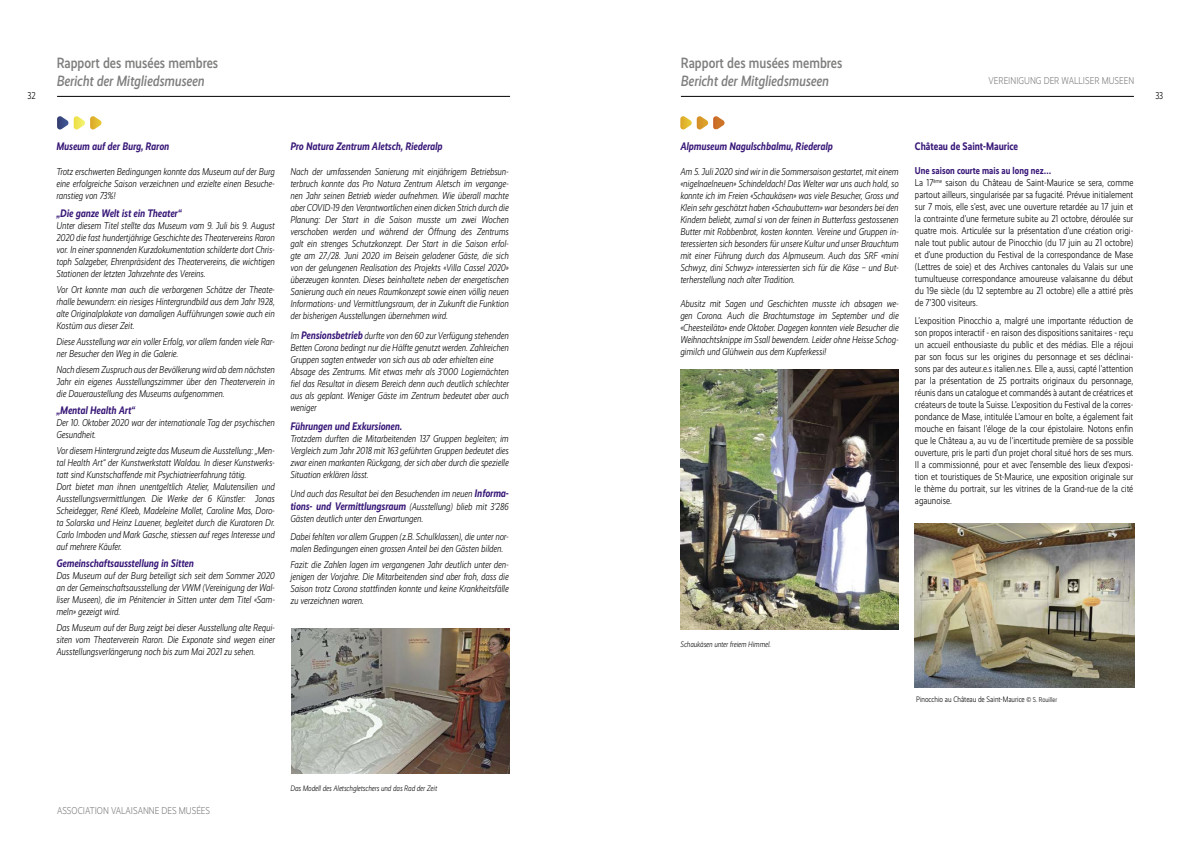
<style>
.page{position:relative;width:1191px;height:842px;background:#fff}
.page>*{position:absolute;margin:0;border:0;box-sizing:border-box;transform-origin:0 0}
.t1{font:italic 500 15px "Realist Narrow";color:#7e7e7d;scale:.9 1}
.t2{font:500 15px "Realist Narrow";color:#7e7e7d;scale:.9 1}
.t3{font:italic 700 11px "Realist Narrow";color:#381778;scale:.9 1}
.t4{font:700 11px "Realist Narrow";color:#381778;scale:.9 1}
.t5{font:italic 300 10px/12px "Realist Narrow";color:#000;text-align:justify;scale:.9 1}
.t6{font:300 10px/12px "Realist Narrow";color:#000;scale:.9 1}
.t7{font:300 10px "Realist Narrow";color:#7e7e7d;scale:.9 1}
.t8{font:italic 300 8px "Realist Narrow";color:#000;scale:.9 1}
.t9{font:300 8px "Realist Narrow";color:#000;scale:.9 1}
.s1{font-weight:700;font-size:11px;color:#381778}
.s2{font-weight:700;color:#381778}
.s3{font-size:7px}
</style>
<div class="page">
<hr style="left:57px;top:96px;width:453px;height:1px;background:#000">
<svg style="left:57px;top:116px;width:45px;height:14px"></svg>
<img style="left:291px;top:629px;width:218px;height:144px">
<hr style="left:681px;top:96px;width:453px;height:1px;background:#000">
<svg style="left:680px;top:116px;width:45px;height:14px"></svg>
<img style="left:680px;top:370px;width:218px;height:259px">
<img style="left:915px;top:523px;width:219px;height:164px">
<p class="t6" style="left:28px;top:89px;width:11px">32</p>
<h1 class="t2" style="left:57px;top:55px;width:181px">Rapport des musées membres</h1>
<h1 class="t1" style="left:57px;top:73px;width:166px">Bericht der Mitgliedsmuseen</h1>
<p class="t3" style="left:56px;top:140px;width:127px">Museum auf der Burg, Raron</p>
<p class="t5" style="left:56px;top:166px;width:244px">Trotz erschwerten Bedingungen konnte das Museum auf der Burg eine erfolgreiche Saison verzeichnen und erzielte einen Besuche&shy;ranstieg von 73%!</p>
<p class="t3" style="left:56px;top:206px;width:140px">„Die ganze Welt ist ein Theater“</p>
<p class="t5" style="left:56px;top:219px;width:244px">Unter diesem Titel stellte das Museum vom 9. Juli bis 9. August 2020 die fast hundertjährige Geschichte des Theatervereins Raron vor. In einer spannenden Kurzdokumentation schilderte dort Chris&shy;toph Salzgeber, Ehrenpräsident des Theatervereins, die wichtigen Stationen der letzten Jahrzehnte des Vereins.</p>
<p class="t5" style="left:56px;top:283px;width:244px">Vor Ort konnte man auch die verborgenen Schätze der Theate&shy;rhalle bewundern: ein riesiges Hintergrundbild aus dem Jahr 1928, alte Originalplakate von damaligen Aufführungen sowie auch ein Kostüm aus dieser Zeit.</p>
<p class="t5" style="left:56px;top:335px;width:244px">Diese Ausstellung war ein voller Erfolg, vor allem fanden viele Rar&shy;ner Besucher den Weg in die Galerie.</p>
<p class="t5" style="left:56px;top:363px;width:244px">Nach diesem Zuspruch aus der Bevölkerung wird ab dem nächsten Jahr ein eigenes Ausstellungszimmer über den Theaterverein in die Daueraustellung des Museums aufgenommen.</p>
<p class="t3" style="left:56px;top:404px;width:89px">„Mental Health Art“</p>
<p class="t5" style="left:56px;top:416px;width:244px">Der 10. Oktober 2020 war der internationale Tag der psychischen<br>Gesundheit.</p>
<p class="t5" style="left:56px;top:444px;width:244px;text-align:left">Vor diesem Hintergrund zeigte das Museum die Ausstellung: „Men&shy;tal Health Art“ der Kunstwerkstatt Waldau. In dieser Kunstwerks&shy;tatt sind Kunstschaffende mit Psychiatrieerfahrung tätig.<br>Dort bietet man ihnen unentgeltlich Atelier, Malutensilien und Ausstellungsvermittlungen. Die Werke der 6 Künstler: Jonas Scheidegger, René Kleeb, Madeleine Mollet, Caroline Mas, Doro&shy;ta Solarska und Heinz Lauener, begleitet durch die Kuratoren Dr.<br>Carlo Imboden und Mark Gasche, stiessen auf reges Interesse und auf mehrere Käufer.</p>
<p class="t3" style="left:56px;top:557px;width:154px">Gemeinschaftsausstellung in Sitten</p>
<p class="t5" style="left:56px;top:570px;width:244px">Das Museum auf der Burg beteiligt sich seit dem Sommer 2020 an der Gemeinschaftsausstellung der VWM (Vereinigung der Wal&shy;liser Museen), die im Pénitencier in Sitten unter dem Titel «Sam&shy;meln» gezeigt wird.</p>
<p class="t5" style="left:56px;top:622px;width:244px">Das Museum auf der Burg zeigt bei dieser Ausstellung alte Requi&shy;siten vom Theaterverein Raron. Die Exponate sind wegen einer Ausstellungsverlängerung noch bis zum Mai 2021 zu sehen.</p>
<p class="t3" style="left:290px;top:140px;width:170px">Pro Natura Zentrum Aletsch, Riederalp</p>
<p class="t5" style="left:290px;top:166px;width:244px">Nach der umfassenden Sanierung mit einjährigem Betriebsun&shy;terbruch konnte das Pro Natura Zentrum Aletsch im vergange&shy;nen Jahr seinen Betrieb wieder aufnehmen. Wie überall machte aber COVID-19 den Verantwortlichen einen dicken Strich durch die Planung: Der Start in die Saison musste um zwei Wochen verschoben werden und während der Öffnung des Zentrums galt ein strenges Schutzkonzept. Der Start in die Saison erfol&shy;gte am 27./28. Juni 2020 im Beisein geladener Gäste, die sich von der gelungenen Realisation des Projekts «Villa Cassel 2020» überzeugen konnten. Dieses beinhaltete neben der energetischen Sanierung auch ein neues Raumkonzept sowie einen völlig neuen Informations- und Vermittlungsraum, der in Zukunft die Funktion der bisherigen Ausstellungen übernehmen wird.</p>
<p class="t5" style="left:290px;top:329px;width:244px;text-align:left">Im <span class="s1">Pensionsbetrieb</span> durfte von den 60 zur Verfügung stehenden Betten Corona bedingt nur die Hälfte genutzt werden. Zahlreichen Gruppen sagten entweder von sich aus ab oder erhielten eine Absage des Zentrums. Mit etwas mehr als 3’000 Logiernächten fiel das Resultat in diesem Bereich denn auch deutlich schlechter aus als geplant. Weniger Gäste im Zentrum bedeutet aber auch weniger</p>
<p class="t3" style="left:290px;top:420px;width:126px">Führungen und Exkursionen.</p>
<p class="t5" style="left:290px;top:432px;width:244px">Trotzdem durften die Mitarbeitenden 137 Gruppen begleiten; im Vergleich zum Jahr 2018 mit 163 geführten Gruppen bedeutet dies zwar einen markanten Rückgang, der sich aber durch die spezielle Situation erklären lässt.</p>
<p class="t5" style="left:290px;top:487px;width:244px;line-height:13.2px">Und auch das Resultat bei den Besuchenden im neuen <span class="s1">Informa&shy;tions- und Vermittlungsraum</span> (Ausstellung) blieb mit 3’286</p>
<p class="t5" style="left:290px;top:510px;width:244px;line-height:18px">Gästen deutlich unter den Erwartungen.<br>Dabei fehlten vor allem Gruppen (z.B. Schulklassen), die unter nor-</p>
<p class="t5" style="left:290px;top:541px;width:244px;line-height:16px">malen Bedingungen einen grossen Anteil bei den Gästen bilden.<br>Fazit: die Zahlen lagen im vergangenen Jahr deutlich unter den-</p>
<p class="t5" style="left:290px;top:571px;width:244px">jenigen der Vorjahre. Die Mitarbeitenden sind aber froh, dass die Saison trotz Corona stattfinden konnte und keine Krankheitsfälle zu verzeichnen waren.</p>
<p class="t7" style="left:57px;top:805px;width:171px">ASSOCIATION VALAISANNE DES MUSÉES</p>
<p class="t8" style="left:290px;top:783px;width:164px">Das Modell des Aletschgletschers und das Rad der Zeit</p>
<h1 class="t2" style="left:681px;top:55px;width:181px">Rapport des musées membres</h1>
<h1 class="t1" style="left:681px;top:73px;width:166px">Bericht der Mitgliedsmuseen</h1>
<p class="t7" style="left:988px;top:75px;width:163px">VEREINIGUNG DER WALLISER MUSEEN</p>
<p class="t3" style="left:680px;top:140px;width:171px">Alpmuseum Nagulschbalmu, Riederalp</p>
<p class="t5" style="left:680px;top:166px;width:244px">Am 5. Juli 2020 sind wir in die Sommersaison gestartet, mit einem «nigelnaelneuen» Schindeldach! Das Welter war uns auch hold, so konnte ich im Freien «Schaukäsen» was viele Besucher, Gross und Klein sehr geschätzt haben «Schaubuttern» war besonders bei den Kindern beliebt, zumal si von der feinen in Butterfass gestossenen Butter mit Robbenbrot, kosten konnten. Vereine und Gruppen in&shy;teressierten sich besonders für unsere Kultur und unser Brauchtum mit einer Führung durch das Alpmuseum. Auch das SRF «mini Schwyz, dini Schwyz» interessierten sich für die Käse – und But&shy;terherstellung nach alter Tradition.</p>
<p class="t5" style="left:680px;top:298px;width:244px">Abusitz mit Sagen und Geschichten musste ich absagen we&shy;gen Corona. Auch die Brachtumstage im September und die «Cheesteiläta» ende Oktober. Dagegen konnten viele Besucher die Weihnachtsknippe im Ssall bewendern. Leider ohne Heisse Schog&shy;gimilch und Glühwein aus dem Kupferkessi!</p>
<p class="t4" style="left:915px;top:140px;width:116px">Château de Saint-Maurice</p>
<p class="t6" style="left:915px;top:165px;width:244px"><span class="s2">Une saison courte mais au long nez…<br></span>La 17<sup>ème</sup> saison du Château de Saint-Maurice se sera, comme partout ailleurs, singularisée par sa fugacité. Prévue initialement sur 7 mois, elle s’est, avec une ouverture retardée au 17 juin et la contrainte d’une fermeture subite au 21 octobre, déroulée sur quatre mois. Articulée sur la présentation d’une création origi&shy;nale tout public autour de Pinocchio (du 17 juin au 21 octobre) et d’une production du Festival de la correspondance de Mase (Lettres de soie) et des Archives cantonales du Valais sur une tumultueuse correspondance amoureuse valaisanne du début du 19e siècle (du 12 septembre au 21 octobre) elle a attiré près de 7’300 visiteurs.</p>
<p class="t6" style="left:915px;top:315px;width:244px;text-align:justify">L’exposition Pinocchio a, malgré une importante réduction de son propos interactif - en raison des dispositions sanitaires - reçu un accueil enthousiaste du public et des médias. Elle a réjoui par son focus sur les origines du personnage et ses déclinai&shy;sons par des auteur.e.s italien.ne.s. Elle a, aussi, capté l’attention par la présentation de 25 portraits originaux du personnage, réunis dans un catalogue et commandés à autant de créatrices et créateurs de toute la Suisse. L’exposition du Festival de la corres&shy;pondance de Mase, intitulée L’amour en boîte, a également fait mouche en faisant l’éloge de la cour épistolaire. Notons enfin que le Château a, au vu de l’incertitude première de sa possible ouverture, pris le parti d’un projet choral situé hors de ses murs.<br>Il a commissionné, pour et avec l’ensemble des lieux d’exposi&shy;tion et touristiques de St-Maurice, une exposition originale sur le thème du portrait, sur les vitrines de la Grand-rue de la cité agaunoise.</p>
<p class="t6" style="left:1155px;top:90px;width:10px">33</p>
<p class="t8" style="left:680px;top:640px;width:102px">Schaukäsen unter freiem Himmel.</p>
<p class="t9" style="left:916px;top:695px;width:158px">Pinocchio au Château de Saint-Maurice <span class="s3">© S. Rouiller</span></p>
</div>
